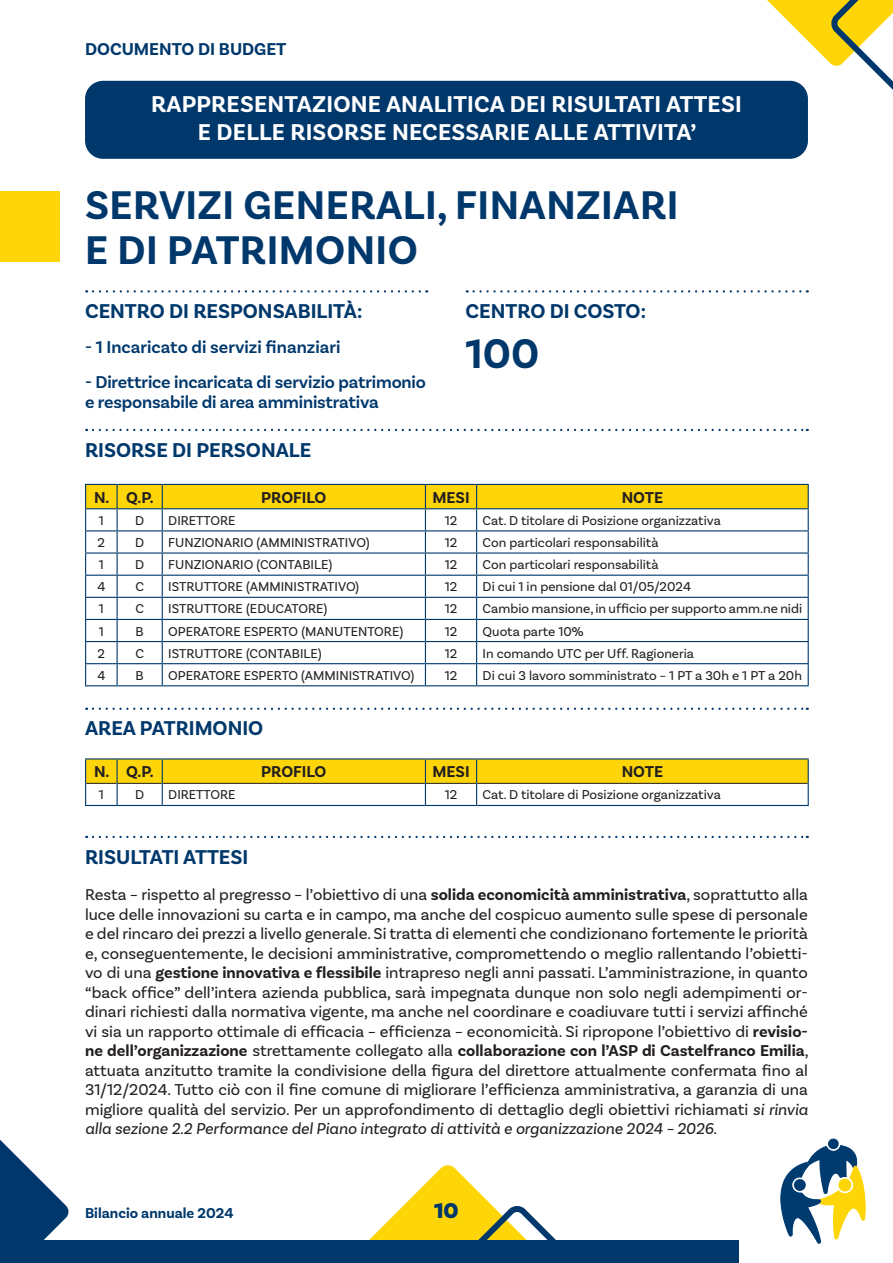
<style>
.page{position:relative;width:893px;height:1263px;background:#fff}
.page>*{position:absolute;margin:0;border:0;box-sizing:border-box;transform-origin:0 0}
.t1{font:700 43.5px "Basic Sans";color:#00386c}
.t2{font:700 42px/45px "Basic Sans";letter-spacing:.01em;color:#00386c}
.t3{font:700 24px/28.5px "Basic Sans";letter-spacing:.01em;color:#fff;text-align:center}
.t4{font:900 22.5px "Basic Sans";color:#00386c}
.t5{font:700 21px "Basic Sans";color:#00386c}
.t6{font:600 18px/19.5px "Basic Sans";letter-spacing:-.01em;color:#00386c}
.t7{font:700 18px "Basic Sans";color:#00386c}
.t8{font:16.5px/19.5px "Basic Sans";color:#231f20;text-align:justify}
.t9{font:700 16.5px "Basic Sans";color:#231f20}
.t10{font:700 15px "Basic Sans";color:#00386c}
.t11{font:13.5px "Basic Sans";color:#231f20}
.s1{font-weight:700}
.s2{font-style:italic}
</style>
<div class="page">
<svg style="left:293px;top:1165px;width:385px;height:76px"></svg>
<svg style="left:0;top:1139px;width:69px;height:102px"></svg>
<svg style="left:684px;top:0;width:209px;height:151px"></svg>
<img style="left:780px;top:1138px;width:86px;height:106px">
<div style="left:0;top:1241px;width:738px;height:22px;background:#00386c"></div>
<div style="left:85px;top:81px;width:723px;height:78px;background:#00386c;border-radius:18px"></div>
<div style="left:0;top:192px;width:60px;height:70px;background:#fed508"></div>
<svg style="left:93px;top:290px;width:334px;height:2px"></svg>
<svg style="left:474px;top:290px;width:334px;height:2px"></svg>
<svg style="left:93px;top:429px;width:715px;height:2px"></svg>
<svg style="left:93px;top:708px;width:715px;height:2px"></svg>
<svg style="left:93px;top:836px;width:715px;height:2px"></svg>
<svg style="left:85px;top:484px;width:724px;height:201px"></svg>
<hr style="left:85px;top:685px;width:32px;height:1px;background:#00386c">
<hr style="left:117px;top:685px;width:45px;height:1px;background:#00386c">
<hr style="left:162px;top:685px;width:263px;height:1px;background:#00386c">
<hr style="left:425px;top:685px;width:52px;height:1px;background:#00386c">
<hr style="left:477px;top:685px;width:332px;height:1px;background:#00386c">
<hr style="left:85px;top:758px;width:32px;height:1px;background:#00386c">
<hr style="left:117px;top:758px;width:45px;height:1px;background:#00386c">
<hr style="left:162px;top:758px;width:263px;height:1px;background:#00386c">
<hr style="left:425px;top:758px;width:52px;height:1px;background:#00386c">
<hr style="left:477px;top:758px;width:332px;height:1px;background:#00386c">
<svg style="left:85px;top:759px;width:724px;height:46px"></svg>
<hr style="left:85px;top:805px;width:32px;height:1px;background:#00386c">
<hr style="left:117px;top:805px;width:45px;height:1px;background:#00386c">
<hr style="left:162px;top:805px;width:263px;height:1px;background:#00386c">
<hr style="left:425px;top:805px;width:52px;height:1px;background:#00386c">
<hr style="left:477px;top:805px;width:332px;height:1px;background:#00386c">
<p class="t7" style="left:85px;top:38px;width:203px">DOCUMENTO DI BUDGET</p>
<h3 class="t3" style="left:151px;top:90px;width:592px">RAPPRESENTAZIONE ANALITICA DEI RISULTATI ATTESI<br>E DELLE RISORSE NECESSARIE ALLE ATTIVITA’</h3>
<h2 class="t2" style="left:85px;top:183px;width:595px">SERVIZI GENERALI, FINANZIARI<br>E DI PATRIMONIO</h2>
<p class="t5" style="left:85px;top:298px;width:279px">CENTRO DI RESPONSABILITÀ:</p>
<p class="t6" style="left:85px;top:337px;width:257px">- 1 Incaricato di servizi finanziari</p>
<p class="t6" style="left:85px;top:372px;width:342px">- Direttrice incaricata di servizio patrimonio e responsabile di area amministrativa</p>
<p class="t5" style="left:466px;top:298px;width:182px">CENTRO DI COSTO:</p>
<h1 class="t1" style="left:466px;top:327px;width:75px">100</h1>
<p class="t5" style="left:85px;top:437px;width:228px">RISORSE DI PERSONALE</p>
<p class="t9" style="left:94px;top:487px;width:61px">N. Q.P.</p>
<p class="t9" style="left:261px;top:487px;width:67px">PROFILO</p>
<p class="t9" style="left:432px;top:487px;width:39px">MESI</p>
<p class="t9" style="left:622px;top:487px;width:43px">NOTE</p>
<p class="t11" style="left:99px;top:512px;width:6px">1</p>
<p class="t11" style="left:135px;top:512px;width:11px">D</p>
<p class="t11" style="left:168px;top:512px;width:69px">DIRETTORE</p>
<p class="t11" style="left:445px;top:512px;width:14px">12</p>
<p class="t11" style="left:483px;top:512px;width:240px">Cat. D titolare di Posizione organizzativa</p>
<p class="t11" style="left:98px;top:534px;width:9px">2</p>
<p class="t11" style="left:135px;top:534px;width:11px">D</p>
<p class="t11" style="left:168px;top:534px;width:203px">FUNZIONARIO (AMMINISTRATIVO)</p>
<p class="t11" style="left:445px;top:534px;width:14px">12</p>
<p class="t11" style="left:483px;top:534px;width:177px">Con particolari responsabilità</p>
<p class="t11" style="left:99px;top:557px;width:6px">1</p>
<p class="t11" style="left:135px;top:557px;width:11px">D</p>
<p class="t11" style="left:168px;top:557px;width:166px">FUNZIONARIO (CONTABILE)</p>
<p class="t11" style="left:445px;top:557px;width:14px">12</p>
<p class="t11" style="left:483px;top:557px;width:177px">Con particolari responsabilità</p>
<p class="t11" style="left:97px;top:579px;width:9px">4</p>
<p class="t11" style="left:135px;top:579px;width:10px">C</p>
<p class="t11" style="left:168px;top:579px;width:192px">ISTRUTTORE (AMMINISTRATIVO)</p>
<p class="t11" style="left:445px;top:579px;width:14px">12</p>
<p class="t11" style="left:483px;top:579px;width:210px">Di cui 1 in pensione dal 01/05/2024</p>
<p class="t11" style="left:99px;top:601px;width:6px">1</p>
<p class="t11" style="left:135px;top:601px;width:10px">C</p>
<p class="t11" style="left:168px;top:601px;width:161px">ISTRUTTORE (EDUCATORE)</p>
<p class="t11" style="left:445px;top:601px;width:14px">12</p>
<p class="t11" style="left:483px;top:601px;width:321px">Cambio mansione, in ufficio per supporto amm.ne nidi</p>
<p class="t11" style="left:99px;top:623px;width:6px">1</p>
<p class="t11" style="left:136px;top:623px;width:10px">B</p>
<p class="t11" style="left:168px;top:623px;width:236px">OPERATORE ESPERTO (MANUTENTORE)</p>
<p class="t11" style="left:445px;top:623px;width:14px">12</p>
<p class="t11" style="left:483px;top:623px;width:103px">Quota parte 10%</p>
<p class="t11" style="left:98px;top:645px;width:9px">2</p>
<p class="t11" style="left:135px;top:645px;width:10px">C</p>
<p class="t11" style="left:168px;top:645px;width:155px">ISTRUTTORE (CONTABILE)</p>
<p class="t11" style="left:445px;top:645px;width:14px">12</p>
<p class="t11" style="left:483px;top:645px;width:213px">In comando UTC per Uff. Ragioneria</p>
<p class="t11" style="left:97px;top:667px;width:9px">4</p>
<p class="t11" style="left:136px;top:667px;width:10px">B</p>
<p class="t11" style="left:168px;top:667px;width:248px">OPERATORE ESPERTO (AMMINISTRATIVO)</p>
<p class="t11" style="left:445px;top:667px;width:14px">12</p>
<p class="t11" style="left:483px;top:667px;width:321px">Di cui 3 lavoro somministrato – 1 PT a 30h e 1 PT a 20h</p>
<p class="t5" style="left:85px;top:716px;width:180px">AREA PATRIMONIO</p>
<p class="t9" style="left:94px;top:762px;width:61px">N. Q.P.</p>
<p class="t9" style="left:261px;top:762px;width:67px">PROFILO</p>
<p class="t9" style="left:432px;top:762px;width:39px">MESI</p>
<p class="t9" style="left:622px;top:762px;width:43px">NOTE</p>
<p class="t11" style="left:99px;top:787px;width:6px">1</p>
<p class="t11" style="left:135px;top:787px;width:11px">D</p>
<p class="t11" style="left:168px;top:787px;width:69px">DIRETTORE</p>
<p class="t11" style="left:445px;top:787px;width:14px">12</p>
<p class="t11" style="left:483px;top:787px;width:240px">Cat. D titolare di Posizione organizzativa</p>
<p class="t5" style="left:85px;top:844px;width:165px">RISULTATI ATTESI</p>
<p class="t8" style="left:85px;top:885px;width:725px">Resta – rispetto al pregresso – l’obiettivo di una <span class="s1">solida economicità amministrativa</span>, soprattutto alla luce delle innovazioni su carta e in campo, ma anche del cospicuo aumento sulle spese di personale e del rincaro dei prezzi a livello generale. Si tratta di elementi che condizionano fortemente le priorità e, conseguentemente, le decisioni amministrative, compromettendo o meglio rallentando l’obietti&shy;vo di una <span class="s1">gestione innovativa e flessibile</span> intrapreso negli anni passati. L’amministrazione, in quanto “back office” dell’intera azienda pubblica, sarà impegnata dunque non solo negli adempimenti or&shy;dinari richiesti dalla normativa vigente, ma anche nel coordinare e coadiuvare tutti i servizi affinché vi sia un rapporto ottimale di efficacia – efficienza – economicità. Si ripropone l’obiettivo di <span class="s1">revisio&shy;ne dell’organizzazione</span> strettamente collegato alla <span class="s1">collaborazione con l’ASP di Castelfranco Emilia</span>, attuata anzitutto tramite la condivisione della figura del direttore attualmente confermata fino al 31/12/2024. Tutto ciò con il fine comune di migliorare l’efficienza amministrativa, a garanzia di una migliore qualità del servizio. Per un approfondimento di dettaglio degli obiettivi richiamati <span class="s2">si rinvia alla sezione 2.2 Performance del Piano integrato di attività e organizzazione 2024 – 2026</span>.</p>
<p class="t10" style="left:85px;top:1204px;width:150px">Bilancio annuale 2024</p>
<h3 class="t4" style="left:434px;top:1197px;width:26px">10</h3>
</div>
